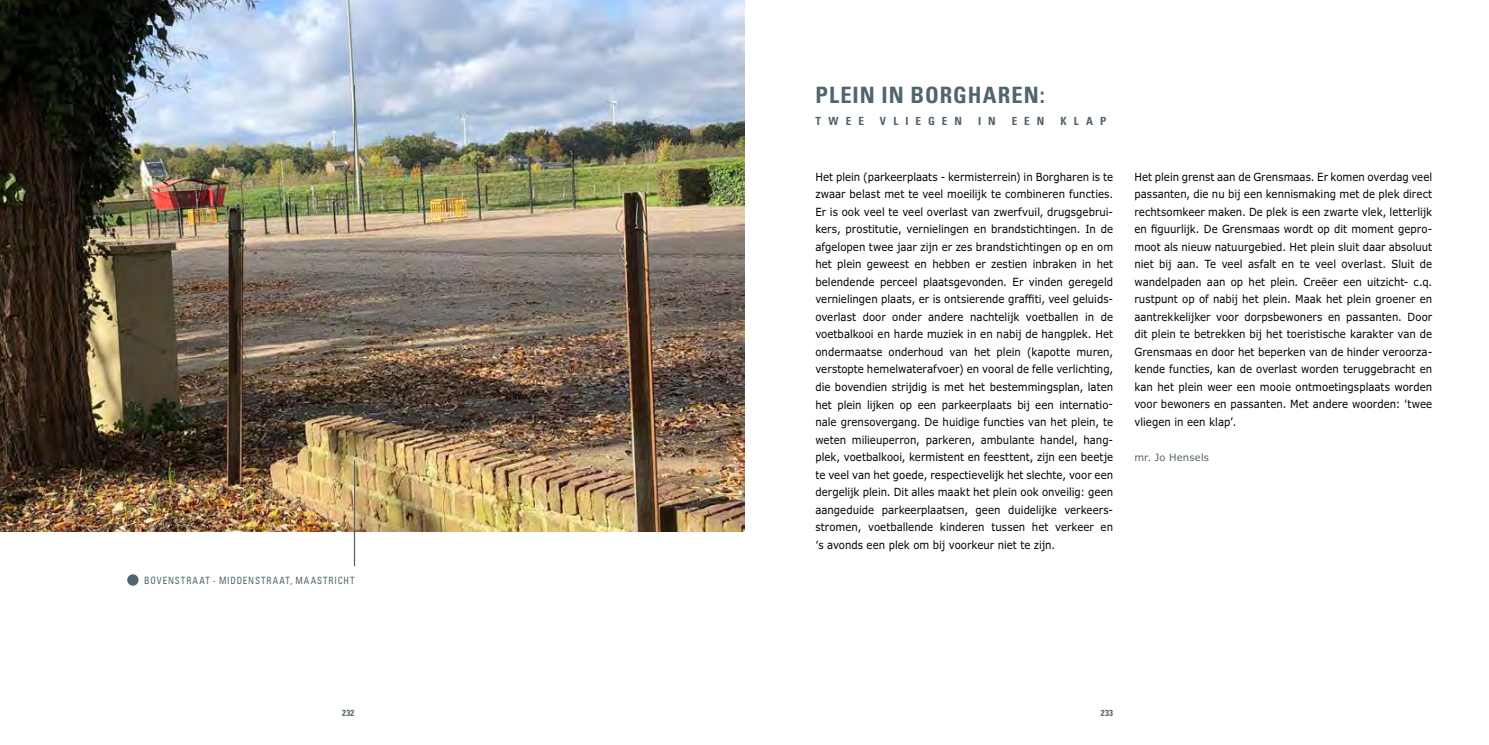
<style>
.page{position:relative;width:1489px;height:745px;background:#fff}
.page>*{position:absolute;margin:0;border:0;box-sizing:border-box;transform-origin:0 0}
.t1{font:700 condensed 22.5px "Univers";letter-spacing:.045em;color:#52646d}
.t2{font:11.25px/17.5px "Verdana Pro";letter-spacing:.005em;color:#000;text-align:justify;scale:.9 1}
.t3{font:700 condensed 11.25px "Univers";letter-spacing:.63em;color:#52646d}
.t4{font:condensed 10px "Univers";letter-spacing:.1em;color:#52646d;scale:.9 1}
.t5{font:10px "Verdana Pro";letter-spacing:.015em;color:#52646d}
.t6{font:700 condensed 8.75px "Univers";letter-spacing:.04em;color:#52646d}
</style>
<div class="page">
<img style="left:0;top:0;width:744px;height:530px">
<hr style="left:354px;top:460px;width:1px;height:105px;background:#52646d">
<hr style="left:354px;top:85px;width:1px;height:113px;background:#52646d">
<div style="left:127px;top:574px;width:12px;height:11px;background:#52646d;border-radius:50%"></div>
<h1 class="t1" style="left:815px;top:81px;width:231px">PLEIN IN BORGHAREN:</h1>
<p class="t3" style="left:815px;top:114px;width:50px">TWEE</p>
<p class="t3" style="left:880px;top:114px;width:84px">VLIEGEN</p>
<p class="t3" style="left:978px;top:114px;width:19px">I N</p>
<p class="t3" style="left:1011px;top:114px;width:34px">EEN</p>
<p class="t3" style="left:1060px;top:114px;width:48px">KLAP</p>
<p class="t4" style="left:144px;top:573px;width:235px">BOVENSTRAAT - MIDDENSTRAAT, MAASTRICHT</p>
<p class="t2" style="left:815px;top:168px;width:332px">Het plein (parkeerplaats - kermisterrein) in Borgharen is te zwaar belast met te veel moeilijk te combineren functies.<br>Er is ook veel te veel overlast van zwerfvuil, drugsgebrui&shy;kers, prostitutie, vernielingen en brandstichtingen. In de afgelopen twee jaar zijn er zes brandstichtingen op en om het plein geweest en hebben er zestien inbraken in het belendende perceel plaatsgevonden. Er vinden geregeld vernielingen plaats, er is ontsierende graffiti, veel geluids&shy;overlast door onder andere nachtelijk voetballen in de voetbalkooi en harde muziek in en nabij de hangplek. Het ondermaatse onderhoud van het plein (kapotte muren, verstopte hemelwaterafvoer) en vooral de felle verlichting, die bovendien strijdig is met het bestemmingsplan, laten het plein lijken op een parkeerplaats bij een internatio&shy;nale grensovergang. De huidige functies van het plein, te weten milieuperron, parkeren, ambulante handel, hang&shy;plek, voetbalkooi, kermistent en feesttent, zijn een beetje te veel van het goede, respectievelijk het slechte, voor een dergelijk plein. Dit alles maakt het plein ook onveilig: geen aangeduide parkeerplaatsen, geen duidelijke verkeers&shy;stromen, voetballende kinderen tussen het verkeer en ‘s avonds een plek om bij voorkeur niet te zijn.</p>
<p class="t2" style="left:1134px;top:168px;width:332px">Het plein grenst aan de Grensmaas. Er komen overdag veel passanten, die nu bij een kennismaking met de plek direct rechtsomkeer maken. De plek is een zwarte vlek, letterlijk en figuurlijk. De Grensmaas wordt op dit moment gepro&shy;moot als nieuw natuurgebied. Het plein sluit daar absoluut niet bij aan. Te veel asfalt en te veel overlast. Sluit de wandelpaden aan op het plein. Creëer een uitzicht- c.q. rustpunt op of nabij het plein. Maak het plein groener en aantrekkelijker voor dorpsbewoners en passanten. Door dit plein te betrekken bij het toeristische karakter van de Grensmaas en door het beperken van de hinder veroorza&shy;kende functies, kan de overlast worden teruggebracht en kan het plein weer een mooie ontmoetingsplaats worden voor bewoners en passanten. Met andere woorden: ‘twee vliegen in een klap’.</p>
<p class="t5" style="left:1134px;top:450px;width:76px">mr. Jo Hensels</p>
<p class="t6" style="left:342px;top:707px;width:14px">232</p>
<p class="t6" style="left:1100px;top:707px;width:14px">233</p>
</div>
